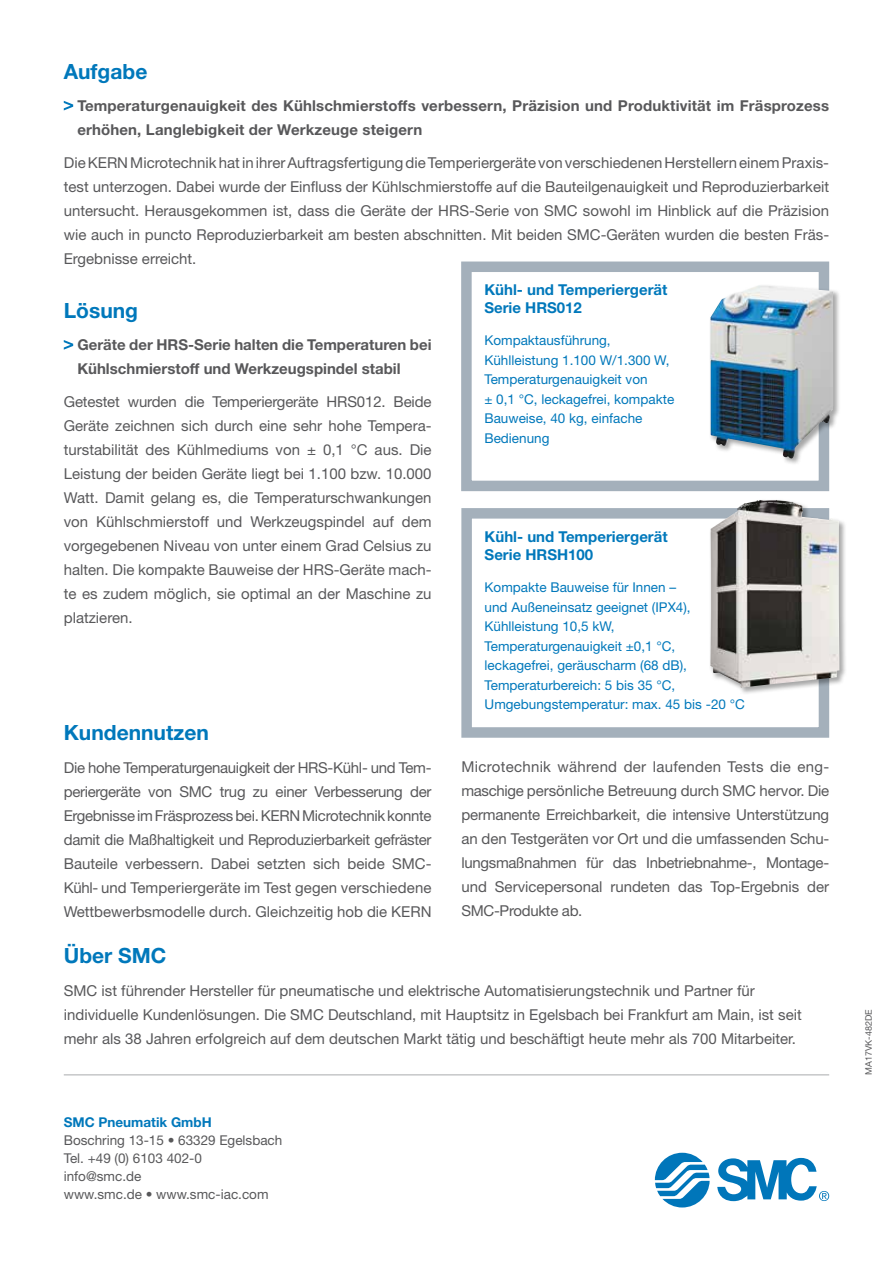
<style>
.page{position:relative;width:893px;height:1263px;background:#fff}
.page>*{position:absolute;margin:0;border:0;box-sizing:border-box;transform-origin:0 0}
.t1{font:700 21px "Helvetica Neue LT Std";color:#0078bb}
.t2{font:15px/24px "Helvetica Neue LT Std";color:#58585a;text-align:justify}
.t3{font:700 15px/24px "Helvetica Neue LT Std";letter-spacing:.01em;color:#58585a}
.t4{font:700 15px/18px "Helvetica Neue LT Std";color:#0078bb}
.t5{font:13.5px/19.5px "Helvetica Neue LT Std";color:#0078bb}
.t6{font:13.5px/18px "Helvetica Neue LT Std";color:#58585a}
.t7{font:700 13.5px "Helvetica Neue LT Std";color:#0078bb}
.t8{font:9px "Helvetica Neue LT Std";color:#58585a}
</style>
<div class="page">
<hr style="left:64px;top:1074px;width:765px;height:1px;background:#c6c7c8">
<svg style="left:655px;top:1153px;width:55px;height:54px"></svg>
<svg style="left:717px;top:1158px;width:112px;height:43px"></svg>
<svg style="left:64px;top:101px;width:9px;height:9px"></svg>
<svg style="left:64px;top:340px;width:9px;height:10px"></svg>
<div style="left:461px;top:508px;width:368px;height:230px;border:10px solid #a4b0bb"></div>
<div style="left:709px;top:499px;width:138px;height:196px;background:#000;opacity:.35"></div>
<img style="left:710px;top:500px;width:129px;height:187px">
<div style="left:461px;top:261px;width:368px;height:230px;border:10px solid #a4b0bb"></div>
<div style="left:709px;top:284px;width:131px;height:182px;background:#000;opacity:.35"></div>
<img style="left:710px;top:285px;width:123px;height:173px">
<h1 class="t1" style="left:64px;top:58px;width:85px">Aufgabe</h1>
<p class="t3" style="left:77px;top:94px;width:753px">Temperaturgenauigkeit des Kühlschmierstoffs verbessern, Präzision und Produktivität im Fräsprozess erhöhen, Langlebigkeit der Werkzeuge steigern</p>
<p class="t2" style="left:64px;top:150px;width:767px">Die KERN Microtechnik hat in ihrer Auftragsfertigung die Temperiergeräte von verschiedenen Herstellern einem Praxis&shy;test unterzogen. Dabei wurde der Einfluss der Kühlschmierstoffe auf die Bauteilgenauigkeit und Reproduzierbarkeit untersucht. Herausgekommen ist, dass die Geräte der HRS-Serie von SMC sowohl im Hinblick auf die Präzision wie auch in puncto Reproduzierbarkeit am besten abschnitten. Mit beiden SMC-Geräten wurden die besten Fräs-Ergebnisse erreicht.</p>
<h1 class="t1" style="left:64px;top:297px;width:76px">Lösung</h1>
<p class="t3" style="left:77px;top:333px;width:356px">Geräte der HRS-Serie halten die Temperaturen bei<br>Kühlschmierstoff und Werkzeugspindel stabil</p>
<p class="t2" style="left:64px;top:389px;width:369px">Getestet wurden die Temperiergeräte HRS012. Beide Geräte zeichnen sich durch eine sehr hohe Tempera&shy;turstabilität des Kühlmediums von ± 0,1 °C aus. Die Leistung der beiden Geräte liegt bei 1.100 bzw. 10.000<br>Watt. Damit gelang es, die Temperaturschwankungen von Kühlschmierstoff und Werkzeugspindel auf dem vorgegebenen Niveau von unter einem Grad Celsius zu halten. Die kompakte Bauweise der HRS-Geräte mach&shy;te es zudem möglich, sie optimal an der Maschine zu platzieren.</p>
<p class="t4" style="left:484px;top:280px;width:185px">Kühl- und Temperiergerät<br>Serie HRS012</p>
<p class="t5" style="left:484px;top:330px;width:191px">Kompaktausführung,<br>Kühlleistung 1.100 W/1.300 W,<br>Temperaturgenauigkeit von<br>± 0,1 °C, leckagefrei, kompakte<br>Bauweise, 40 kg, einfache<br>Bedienung</p>
<p class="t4" style="left:485px;top:527px;width:185px">Kühl- und Temperiergerät<br>Serie HRSH100</p>
<p class="t5" style="left:485px;top:578px;width:262px">Kompakte Bauweise für Innen –<br>und Außeneinsatz geeignet (IPX4),<br>Kühlleistung 10,5 kW,<br>Temperaturgenauigkeit ±0,1 °C, leckagefrei, geräuscharm (68 dB),<br>Temperaturbereich: 5 bis 35 °C,<br>Umgebungstemperatur: max. 45 bis -20 °C</p>
<h1 class="t1" style="left:64px;top:720px;width:147px">Kundennutzen</h1>
<p class="t2" style="left:64px;top:755px;width:369px">Die hohe Temperaturgenauigkeit der HRS-Kühl- und Tem&shy;periergeräte von SMC trug zu einer Verbesserung der Ergebnisse im Fräsprozess bei. KERN Microtechnik konnte damit die Maßhaltigkeit und Reproduzierbarkeit gefräster Bauteile verbessern. Dabei setzten sich beide SMC-Kühl- und Temperiergeräte im Test gegen verschiedene Wettbewerbsmodelle durch. Gleichzeitig hob die KERN</p>
<p class="t2" style="left:461px;top:754px;width:369px">Microtechnik während der laufenden Tests die eng&shy;maschige persönliche Betreuung durch SMC hervor. Die permanente Erreichbarkeit, die intensive Unterstützung an den Testgeräten vor Ort und die umfassenden Schu&shy;lungsmaßnahmen für das Inbetriebnahme-, Montage&shy;und Servicepersonal rundeten das Top-Ergebnis der SMC-Produkte ab.</p>
<h1 class="t1" style="left:64px;top:943px;width:104px">Über SMC</h1>
<p class="t2" style="left:64px;top:978px;width:739px;text-align:left">SMC ist führender Hersteller für pneumatische und elektrische Automatisierungstechnik und Partner für individuelle Kundenlösungen. Die SMC Deutschland, mit Hauptsitz in Egelsbach bei Frankfurt am Main, ist seit mehr als 38 Jahren erfolgreich auf dem deutschen Markt tätig und beschäftigt heute mehr als 700 Mitarbeiter.</p>
<p class="t7" style="left:64px;top:1114px;width:149px">SMC Pneumatik GmbH</p>
<p class="t6" style="left:64px;top:1131px;width:220px">Boschring 13-15 • 63329 Egelsbach<br>Tel. +49 (0) 6103 402-0 info@smc.de<br>www.smc.de • www.smc-iac.com</p>
<p class="t8" style="left:863px;top:1075px;width:67px;rotate:-90deg">MA17VK-482DE</p>
</div>
